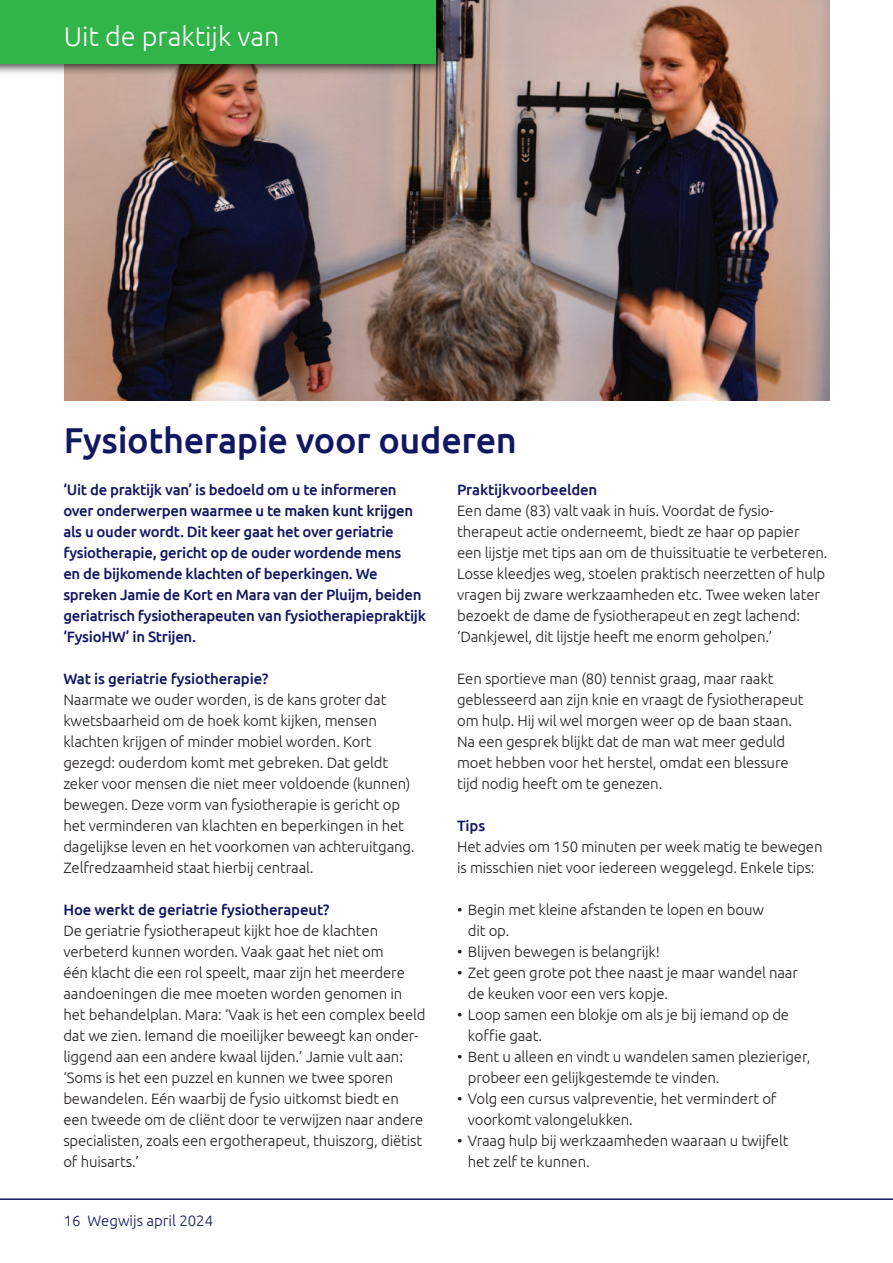
<style>
.page{position:relative;width:893px;height:1263px;background:#fff}
.page>*{position:absolute;margin:0;border:0;box-sizing:border-box;transform-origin:0 0}
.t1{font:500 36px "Ubuntu";letter-spacing:-.01em;color:#121761}
.t2{font:300 27px "Ubuntu";color:#fff}
.t3{font:300 15px/21px "Ubuntu";letter-spacing:-.01em;color:#231f20}
.t4{font:500 15px/21px "Ubuntu";letter-spacing:-.02em;color:#121761}
.t5{font:300 15px "Ubuntu";color:#121761}
</style>
<div class="page">
<img style="left:64px;top:0;width:766px;height:401px">
<hr style="left:0;top:1198px;width:893px;height:2px;background:#121761">
<img style="left:0;top:0;width:451px;height:79px">
<div style="left:0;top:0;width:436px;height:64px;background:#31b44a"></div>
<h2 class="t2" style="left:64px;top:25px;width:217px">Uit de praktijk van</h2>
<h1 class="t1" style="left:64px;top:424px;width:455px">Fysiotherapie voor ouderen</h1>
<p class="t4" style="left:63px;top:480px;width:364px">‘Uit de praktijk van’ is bedoeld om u te informeren over onderwerpen waarmee u te maken kunt krijgen als u ouder wordt. Dit keer gaat het over geriatrie fysiotherapie, gericht op de ouder wordende mens<br>en de bijkomende klachten of beperkingen. We spreken Jamie de Kort en Mara van der Pluijm, beiden geriatrisch fysiotherapeuten van fysiotherapiepraktijk ‘FysioHW’ in Strijen.</p>
<p class="t4" style="left:63px;top:669px;width:207px">Wat is geriatrie fysiotherapie?</p>
<p class="t3" style="left:63px;top:690px;width:353px">Naarmate we ouder worden, is de kans groter dat kwetsbaarheid om de hoek komt kijken, mensen klachten krijgen of minder mobiel worden. Kort gezegd: ouderdom komt met gebreken. Dat geldt zeker voor mensen die niet meer voldoende (kunnen) bewegen. Deze vorm van fysiotherapie is gericht op het verminderen van klachten en beperkingen in het dagelijkse leven en het voorkomen van achteruitgang.<br>Zelfredzaamheid staat hierbij centraal.</p>
<p class="t4" style="left:63px;top:900px;width:268px">Hoe werkt de geriatrie fysiotherapeut?</p>
<p class="t3" style="left:63px;top:921px;width:364px">De geriatrie fysiotherapeut kijkt hoe de klachten verbeterd kunnen worden. Vaak gaat het niet om<br>één klacht die een rol speelt, maar zijn het meerdere aandoeningen die mee moeten worden genomen in het behandelplan. Mara: ‘Vaak is het een complex beeld dat we zien. Iemand die moeilijker beweegt kan onder&shy;liggend aan een andere kwaal lijden.’ Jamie vult aan: ‘Soms is het een puzzel en kunnen we twee sporen bewandelen. Eén waarbij de fysio uitkomst biedt en een tweede om de cliënt door te verwijzen naar andere specialisten, zoals een ergotherapeut, thuiszorg, diëtist of huisarts.’</p>
<p class="t4" style="left:457px;top:480px;width:142px">Praktijkvoorbeelden</p>
<p class="t3" style="left:457px;top:501px;width:372px">Een dame (83) valt vaak in huis. Voordat de fysio&shy;therapeut actie onderneemt, biedt ze haar op papier een lijstje met tips aan om de thuissituatie te verbeteren.<br>Losse kleedjes weg, stoelen praktisch neerzetten of hulp vragen bij zware werkzaamheden etc. Twee weken later bezoekt de dame de fysiotherapeut en zegt lachend: ‘Dankjewel, dit lijstje heeft me enorm geholpen.’</p>
<p class="t3" style="left:457px;top:669px;width:348px">Een sportieve man (80) tennist graag, maar raakt geblesseerd aan zijn knie en vraagt de fysiotherapeut om hulp. Hij wil wel morgen weer op de baan staan.<br>Na een gesprek blijkt dat de man wat meer geduld moet hebben voor het herstel, omdat een blessure tijd nodig heeft om te genezen.</p>
<p class="t4" style="left:457px;top:816px;width:30px">Tips</p>
<p class="t3" style="left:457px;top:837px;width:367px">Het advies om 150 minuten per week matig te bewegen is misschien niet voor iedereen weggelegd. Enkele tips:</p>
<p class="t3" style="left:457px;top:900px;width:309px">ï Begin met kleine afstanden te lopen en bouw</p>
<p class="t3" style="left:468px;top:921px;width:43px">dit op.</p>
<p class="t3" style="left:457px;top:942px;width:204px">ï Blijven bewegen is belangrijk!</p>
<p class="t3" style="left:457px;top:963px;width:342px">ï Zet geen grote pot thee naast je maar wandel naar</p>
<p class="t3" style="left:468px;top:984px;width:202px">de keuken voor een vers kopje.</p>
<p class="t3" style="left:457px;top:1005px;width:334px">ï Loop samen een blokje om als je bij iemand op de</p>
<p class="t3" style="left:468px;top:1026px;width:76px">koffie gaat.</p>
<p class="t3" style="left:457px;top:1047px;width:355px">ï Bent u alleen en vindt u wandelen samen plezieriger,</p>
<p class="t3" style="left:468px;top:1068px;width:253px">probeer een gelijkgestemde te vinden.</p>
<p class="t3" style="left:457px;top:1089px;width:321px">ï Volg een cursus valpreventie, het vermindert of</p>
<p class="t3" style="left:468px;top:1110px;width:167px">voorkomt valongelukken.</p>
<p class="t3" style="left:457px;top:1131px;width:333px">ï Vraag hulp bij werkzaamheden waaraan u twijfelt</p>
<p class="t3" style="left:468px;top:1152px;width:124px">het zelf te kunnen.</p>
<p class="t5" style="left:64px;top:1214px;width:151px">16 Wegwijs april 2024</p>
</div>
